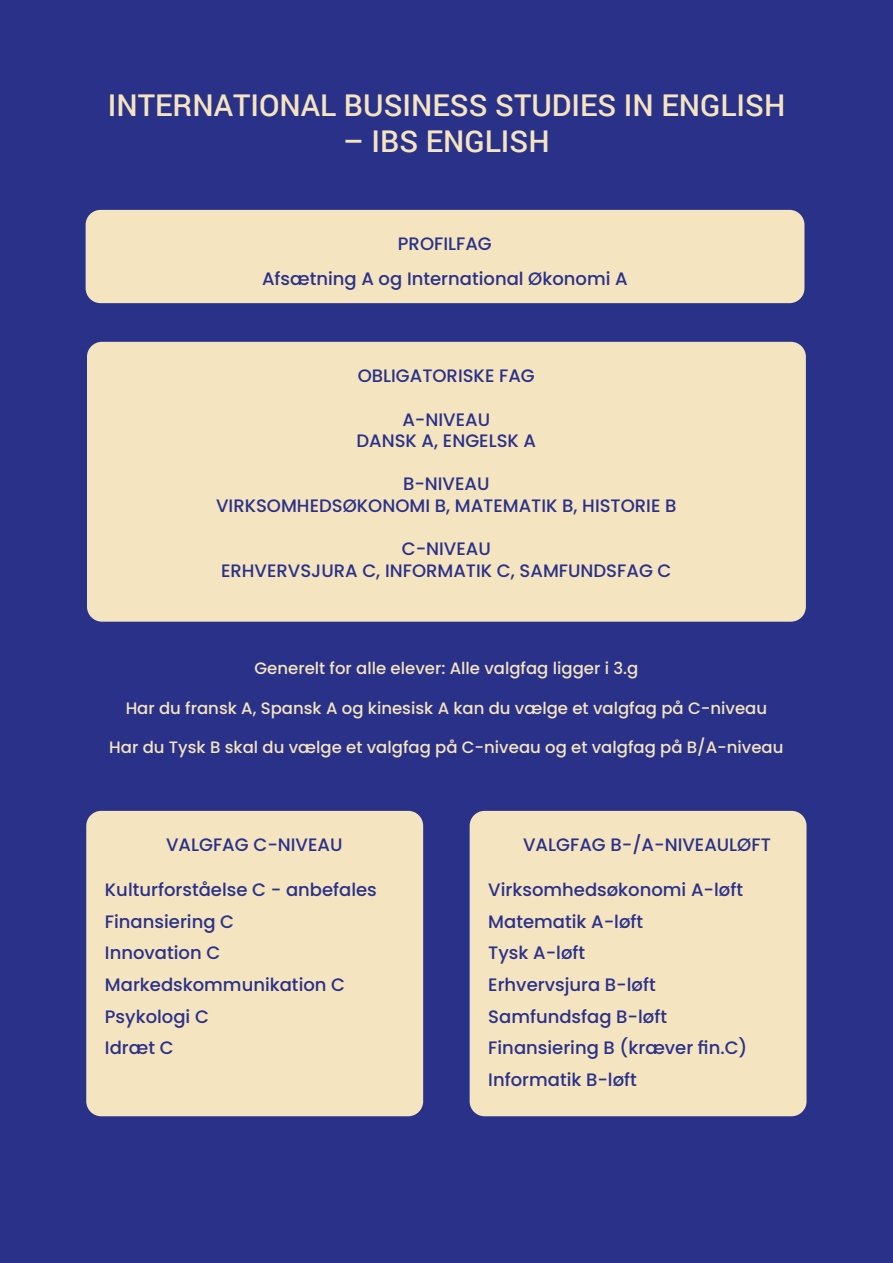
<style>
.page{position:relative;width:893px;height:1263px;background:#2a3189}
.page>*{position:absolute;margin:0;border:0;box-sizing:border-box;transform-origin:0 0}
.t1{font:500 30px "Roboto";color:#f4e4c0}
.t2{font:500 18px/31.7px "Poppins";color:#2a3189;text-align:center}
.t3{font:500 16.5px "Poppins";color:#f4e4c0}
</style>
<div class="page">
<hr style="left:0;top:0;width:1px;height:1263px;background:#f6e8bd">
<div style="left:86px;top:811px;width:337px;height:305px;background:#f4e4c0;border-radius:15px"></div>
<div style="left:470px;top:811px;width:336px;height:305px;background:#f4e4c0;border-radius:15px"></div>
<div style="left:87px;top:342px;width:719px;height:280px;background:#f4e4c0;border-radius:15px"></div>
<div style="left:86px;top:210px;width:718px;height:93px;background:#f4e4c0;border-radius:15px"></div>
<h1 class="t1" style="left:108px;top:85px;width:679px">INTERNATIONAL BUSINESS STUDIES IN ENGLISH</h1>
<h1 class="t1" style="left:343px;top:121px;width:208px">– IBS ENGLISH</h1>
<p class="t2" style="left:262px;top:227px;width:367px;line-height:34.8px">PROFILFAG<br>Afsætning A og International Økonomi A</p>
<p class="t2" style="left:358px;top:360px;width:179px">OBLIGATORISKE FAG</p>
<p class="t2" style="left:356px;top:408px;width:181px;line-height:21.6px">A-NIVEAU<br>DANSK A, ENGELSK A</p>
<p class="t2" style="left:216px;top:473px;width:462px;line-height:21.6px">B-NIVEAU<br>VIRKSOMHEDSØKONOMI B, MATEMATIK B, HISTORIE B</p>
<p class="t2" style="left:221px;top:538px;width:452px;line-height:21.6px">C-NIVEAU<br>ERHVERVSJURA C, INFORMATIK C, SAMFUNDSFAG C</p>
<p class="t3" style="left:254px;top:659px;width:385px">Generelt for alle elever: Alle valgfag ligger i 3.g</p>
<p class="t3" style="left:126px;top:698px;width:643px">Har du fransk A, Spansk A og kinesisk A kan du vælge et valgfag på C-niveau</p>
<p class="t3" style="left:109px;top:738px;width:676px">Har du Tysk B skal du vælge et valgfag på C-niveau og et valgfag på B/A-niveau</p>
<p class="t2" style="left:166px;top:829px;width:178px">VALGFAG C-NIVEAU</p>
<p class="t2" style="left:105px;top:874px;width:273px;text-align:left">Kulturforståelse C - anbefales<br>Finansiering C<br>Innovation C<br>Markedskommunikation C<br>Psykologi C<br>Idræt C</p>
<p class="t2" style="left:523px;top:829px;width:249px">VALGFAG B-/A-NIVEAULØFT</p>
<p class="t2" style="left:488px;top:874px;width:261px;text-align:left">Virksomhedsøkonomi A-løft<br>Matematik A-løft<br>Tysk A-løft<br>Erhvervsjura B-løft<br>Samfundsfag B-løft<br>Finansiering B (kræver fin.C)<br>Informatik B-løft</p>
</div>
